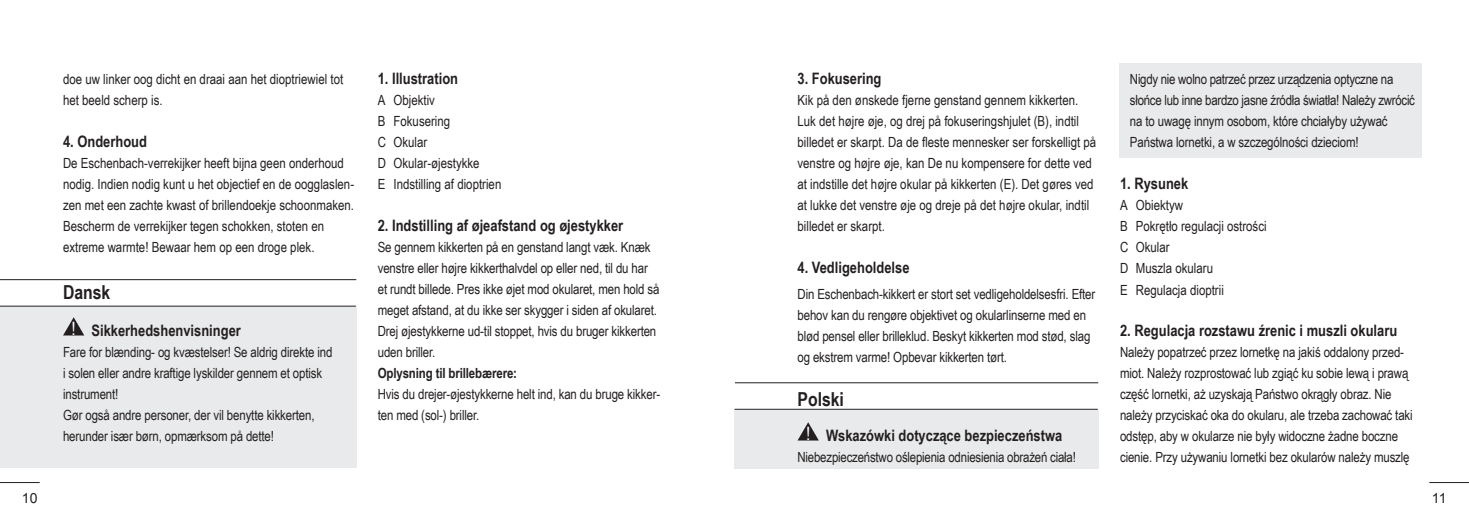
<style>
.page{position:relative;width:1469px;height:521px;background:#fff}
.page>*{position:absolute;margin:0;border:0;box-sizing:border-box;transform-origin:0 0}
.t1{font:700 19.25px "Arial Narrow";color:#231f20}
.t2{font:700 15.75px "Arial Narrow";color:#231f20}
.t3{font:14px/21px "Arial Narrow";letter-spacing:-.01em;color:#231f20}
.t4{font:700 14px "Arial Narrow";letter-spacing:-.01em;color:#231f20}
.t5{font:14px "Arial";color:#231f20}
.s1{font-weight:400;font-size:18.38px;color:#fff}
</style>
<div class="page">
<hr style="left:0;top:482px;width:40px;height:1px;background:#231f20">
<hr style="left:1429px;top:482px;width:39px;height:1px;background:#231f20">
<div style="left:1119px;top:63px;width:302px;height:95px;background:#e9eaeb"></div>
<div style="left:734px;top:409px;width:364px;height:59px;background:#e9eaeb"></div>
<hr style="left:734px;top:409px;width:363px;height:1px;background:#231f20">
<hr style="left:735px;top:382px;width:363px;height:1px;background:#231f20">
<div style="left:0;top:306px;width:357px;height:162px;background:#e9eaeb"></div>
<hr style="left:0;top:306px;width:356px;height:1px;background:#231f20">
<hr style="left:0;top:279px;width:356px;height:1px;background:#231f20">
<svg style="left:798px;top:422px;width:20px;height:18px"></svg>
<svg style="left:63px;top:317px;width:21px;height:18px"></svg>
<p class="t3" style="left:63px;top:68px;width:282px">doe uw linker oog dicht en draai aan het dioptriewiel tot het beeld scherp is.</p>
<p class="t2" style="left:63px;top:130px;width:85px">4. Onderhoud</p>
<p class="t3" style="left:63px;top:152px;width:293px">De Eschenbach-verrekijker heeft bijna geen onderhoud nodig. Indien nodig kunt u het objectief en de oogglaslen&shy;zen met een zachte kwast of brillendoekje schoonmaken.<br>Bescherm de verrekijker tegen schokken, stoten en extreme warmte! Bewaar hem op een droge plek.</p>
<h1 class="t1" style="left:63px;top:278px;width:49px">Dansk</h1>
<p class="t2" style="left:72px;top:319px;width:171px"><span class="s1">!</span> Sikkerhedshenvisninger</p>
<p class="t3" style="left:63px;top:341px;width:271px">Fare for blænding- og kvæstelser! Se aldrig direkte ind i solen eller andre kraftige lyskilder gennem et optisk instrument!<br>Gør også andre personer, der vil benytte kikkerten, herunder især børn, opmærksom på dette!</p>
<p class="t2" style="left:378px;top:67px;width:82px">1. Illustration</p>
<p class="t3" style="left:378px;top:89px;width:125px">A Objektiv<br>B Fokusering<br>C Okular<br>D Okular-øjestykke<br>E Indstilling af dioptrien</p>
<p class="t2" style="left:378px;top:214px;width:247px">2. Indstilling af øjeafstand og øjestykker</p>
<p class="t3" style="left:378px;top:236px;width:283px">Se gennem kikkerten på en genstand langt væk. Knæk venstre eller højre kikkerthalvdel op eller ned, til du har et rundt billede. Pres ikke øjet mod okularet, men hold så meget afstand, at du ikke ser skygger i siden af okularet.<br>Drej øjestykkerne ud-til stoppet, hvis du bruger kikkerten uden briller.</p>
<p class="t4" style="left:378px;top:362px;width:141px">Oplysning tiI brillebærere:</p>
<p class="t3" style="left:378px;top:383px;width:284px">Hvis du drejer-øjestykkerne helt ind, kan du bruge kikker&shy;ten med (sol-) briller.</p>
<p class="t2" style="left:797px;top:67px;width:85px">3. Fokusering</p>
<p class="t3" style="left:797px;top:89px;width:300px">Kik på den ønskede fjerne genstand gennem kikkerten.<br>Luk det højre øje, og drej på fokuseringshjulet (B), indtil billedet er skarpt. Da de fleste mennesker ser forskelligt på venstre og højre øje, kan De nu kompensere for dette ved at indstille det højre okular på kikkerten (E). Det gøres ved at lukke det venstre øje og dreje på det højre okular, indtil billedet er skarpt.</p>
<p class="t2" style="left:797px;top:256px;width:113px">4. Vedligeholdelse</p>
<p class="t3" style="left:797px;top:283px;width:299px">Din Eschenbach-kikkert er stort set vedligeholdelsesfri. Efter behov kan du rengøre objektivet og okularlinserne med en blød pensel eller brilleklud. Beskyt kikkerten mod stød, slag og ekstrem varme! Opbevar kikkerten tørt.</p>
<h1 class="t1" style="left:797px;top:385px;width:48px">Polski</h1>
<p class="t2" style="left:806px;top:424px;width:258px"><span class="s1">!</span> Wskazówki dotyczące bezpieczeństwa</p>
<p class="t3" style="left:797px;top:446px;width:280px">Niebezpieczeństwo oślepienia odniesienia obrażeń ciała!</p>
<p class="t3" style="left:1129px;top:68px;width:286px">Nigdy nie wolno patrzeć przez urządzenia optyczne na słońce lub inne bardzo jasne źródła światła! Należy zwrócić na to uwagę innym osobom, które chciałyby używać Państwa lornetki, a w szczególności dzieciom!</p>
<p class="t2" style="left:1120px;top:172px;width:70px">1. Rysunek</p>
<p class="t3" style="left:1120px;top:194px;width:148px">A Obiektyw<br>B Pokrętło regulacji ostrości<br>C Okular<br>D Muszla okularu<br>E Regulacja dioptrii</p>
<p class="t2" style="left:1120px;top:319px;width:279px">2. Regulacja rozstawu źrenic i muszli okularu</p>
<p class="t3" style="left:1120px;top:341px;width:294px">Należy popatrzeć przez lornetkę na jakiś oddalony przed&shy;miot. Należy rozprostować lub zgiąć ku sobie lewą i prawą część lornetki, aż uzyskają Państwo okrągły obraz. Nie należy przyciskać oka do okularu, ale trzeba zachować taki odstęp, aby w okularze nie były widoczne żadne boczne cienie. Przy używaniu lornetki bez okularów należy muszlę</p>
<p class="t5" style="left:22px;top:488px;width:17px">10</p>
<p class="t5" style="left:1431px;top:488px;width:16px">11</p>
</div>
